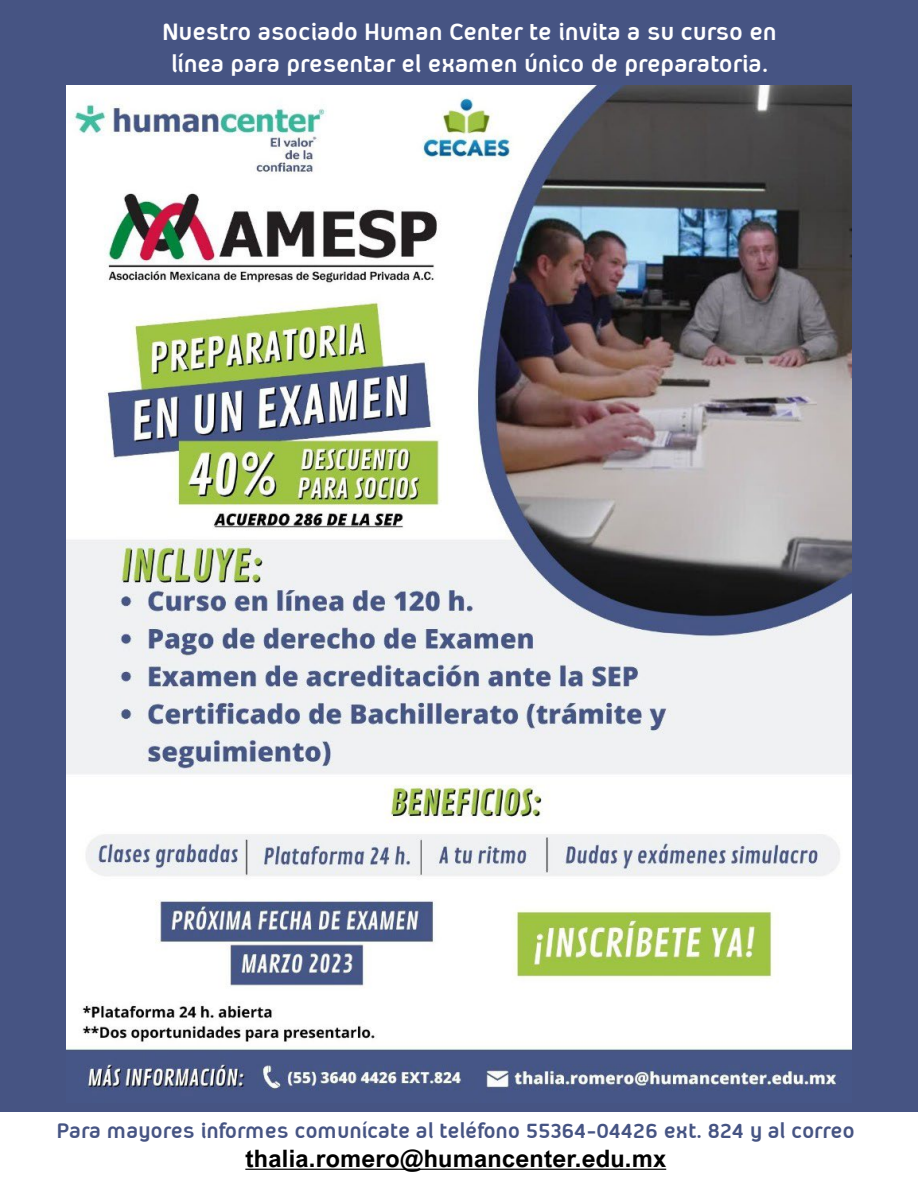
<style>
.page{position:relative;width:918px;height:1188px;background:#fff}
.page>*{position:absolute;margin:0;border:0;box-sizing:border-box;transform-origin:0 0}
.t1{font:700 27px/32.4px "Aeroportal";letter-spacing:.01em;color:#fff;text-align:center}
.t2{font:700 24px "Aeroportal";letter-spacing:.01em;color:#465483}
.t3{font:700 24px "Arial Nova";letter-spacing:.01em;color:#000}
</style>
<div class="page">
<div style="left:0;top:0;width:918px;height:1112px;background:#465483"></div>
<img style="left:66px;top:85px;width:786px;height:1006px">
<hr style="left:245px;top:1169px;width:421px;height:1px;background:#000">
<p class="t1" style="left:163px;top:15px;width:616px">Nuestro asociado Human Center te invita a su curso en línea para presentar el examen único de preparatoria.</p>
<p class="t2" style="left:57px;top:1118px;width:799px">Para mayores informes comunícate al teléfono 55364-04426 ext. 824 y al correo</p>
<p class="t3" style="left:245px;top:1144px;width:422px">thalia.romero@humancenter.edu.mx</p>
</div>
